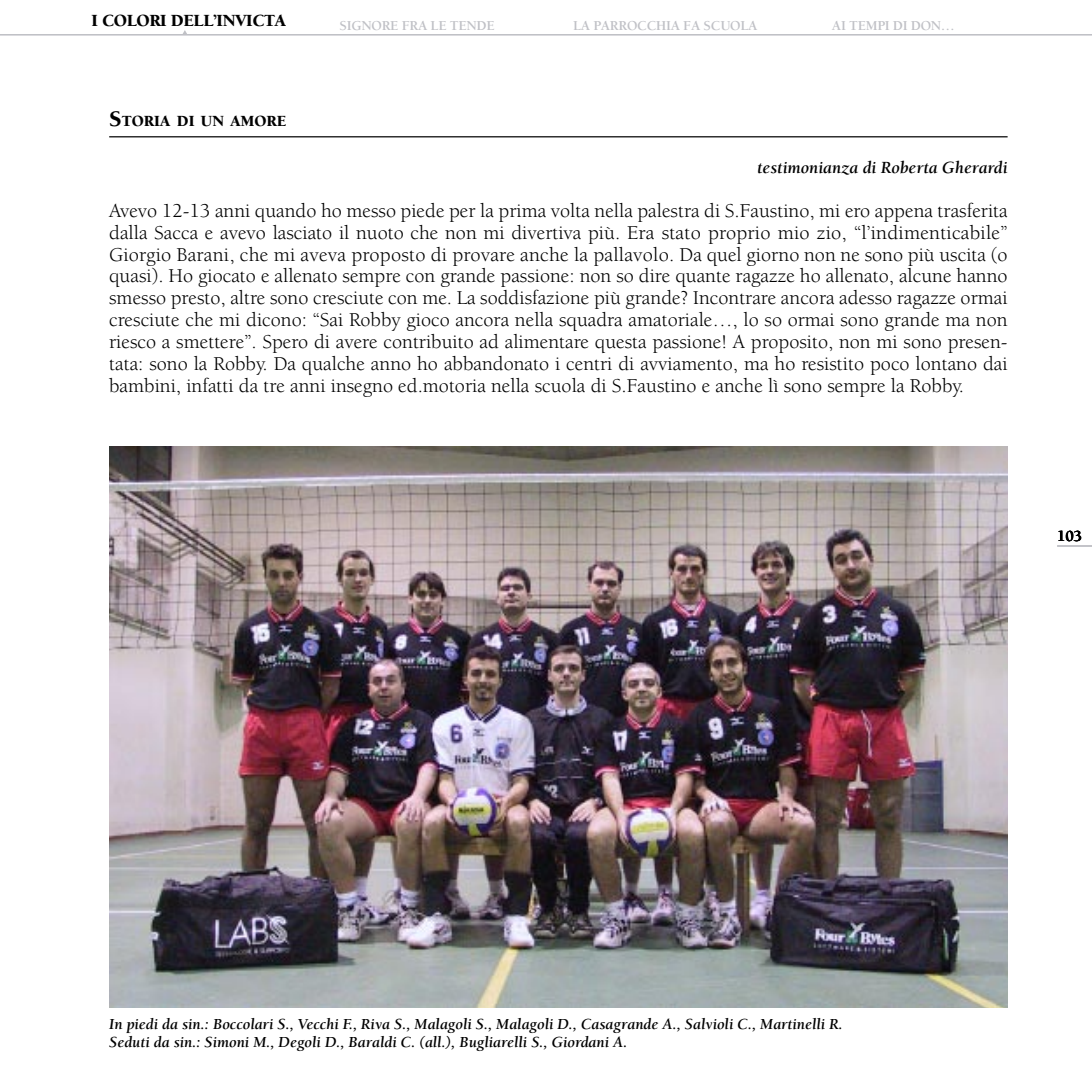
<style>
.page{position:relative;width:1092px;height:1092px;background:#fff}
.page>*{position:absolute;margin:0;border:0;box-sizing:border-box;transform-origin:0 0}
.t1{font:20.12px/21.9px "Berkeley";color:#000;text-align:justify}
.t2{font:italic 700 17.5px "Berkeley";color:#000}
.t3{font:900 17.5px "Berkeley";letter-spacing:-.02em;color:#000}
.t4{font:900 15.92px "Berkeley";color:#000}
.t5{font:italic 700 15.75px/17.5px "Berkeley";color:#000}
.t6{font:700 15.75px "Berkeley";color:#000}
.t7{font:700 14px "Berkeley";letter-spacing:-.02em;color:#c0c1c6}
.s1{font-size:22.75px}
</style>
<div class="page">
<hr style="left:109px;top:136px;width:898px;height:1px;background:#000">
<img style="left:109px;top:446px;width:898px;height:561px">
<hr style="left:0;top:34px;width:1091px;height:1px;background:#c0c1c6">
<hr style="left:1057px;top:545px;width:34px;height:1px;background:#c0c1c6">
<p class="t3" style="left:91px;top:11px;width:196px">I COLORI DELL’INVICTA</p>
<p class="t7" style="left:339px;top:18px;width:157px">SIGNORE FRA LE TENDE</p>
<p class="t7" style="left:573px;top:18px;width:186px">LA PARROCCHIA FA SCUOLA</p>
<p class="t7" style="left:831px;top:18px;width:124px">AI TEMPI DI DON…</p>
<p class="t4" style="left:109px;top:113px;width:179px"><span class="s1">S</span>TORIA DI UN AMORE</p>
<p class="t2" style="left:757px;top:158px;width:252px">testimonianza di Roberta Gherardi</p>
<p class="t1" style="left:109px;top:200px;width:900px">Avevo 12-13 anni quando ho messo piede per la prima volta nella palestra di S.Faustino, mi ero appena trasferita dalla Sacca e avevo lasciato il nuoto che non mi divertiva più. Era stato proprio mio zio, “l’indimenticabile” Giorgio Barani, che mi aveva proposto di provare anche la pallavolo. Da quel giorno non ne sono più uscita (o quasi). Ho giocato e allenato sempre con grande passione: non so dire quante ragazze ho allenato, alcune hanno smesso presto, altre sono cresciute con me. La soddisfazione più grande? Incontrare ancora adesso ragazze ormai cresciute che mi dicono: “Sai Robby gioco ancora nella squadra amatoriale…, lo so ormai sono grande ma non riesco a smettere”. Spero di avere contribuito ad alimentare questa passione! A proposito, non mi sono presen&shy;tata: sono la Robby. Da qualche anno ho abbandonato i centri di avviamento, ma ho resistito poco lontano dai bambini, infatti da tre anni insegno ed.motoria nella scuola di S.Faustino e anche lì sono sempre la Robby.</p>
<p class="t6" style="left:1057px;top:527px;width:26px">103</p>
<p class="t5" style="left:109px;top:1015px;width:735px">In piedi da sin.: Boccolari S., Vecchi F., Riva S., Malagoli S., Malagoli D., Casagrande A., Salvioli C., Martinelli R.<br>Seduti da sin.: Simoni M., Degoli D., Baraldi C. (all.), Bugliarelli S., Giordani A.</p>
</div>
